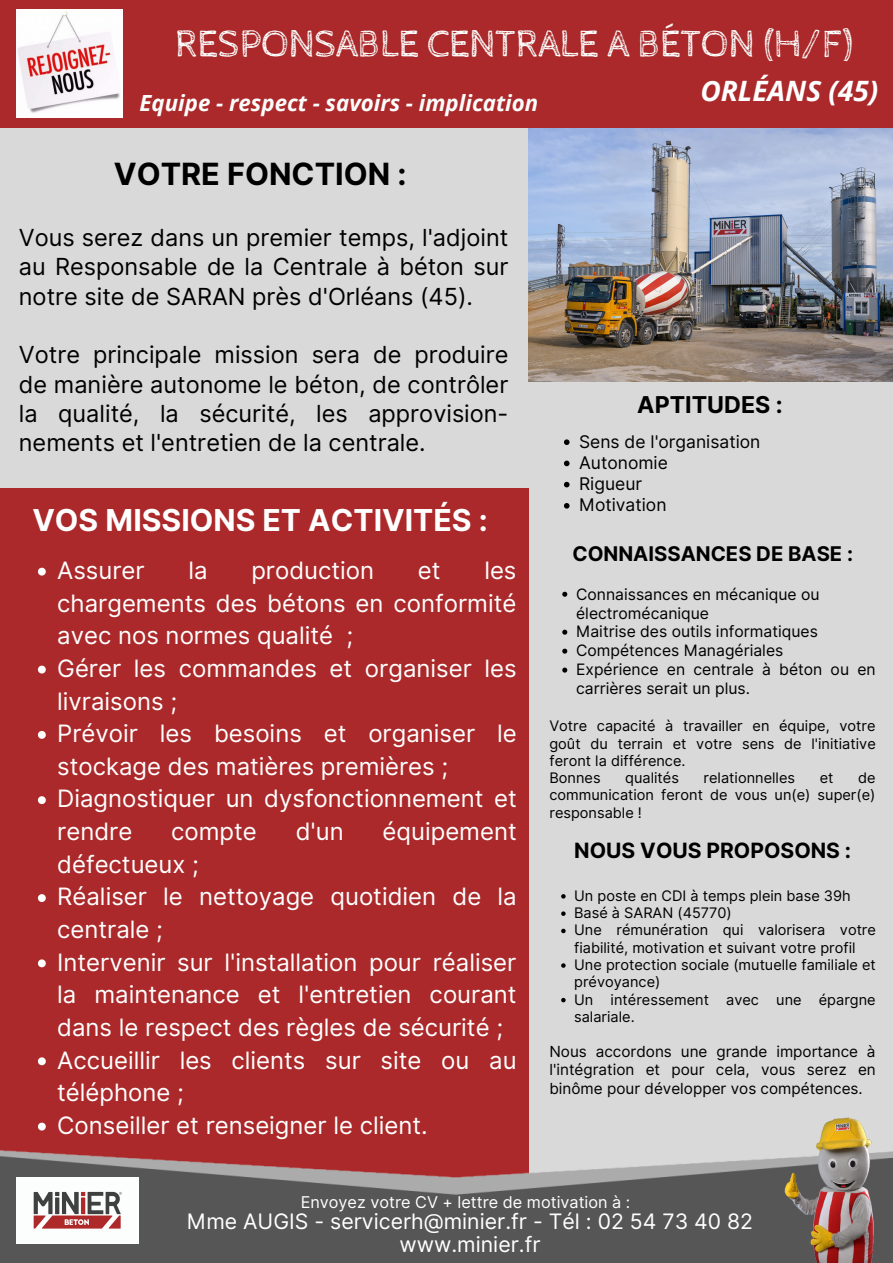
<style>
.page{position:relative;width:893px;height:1263px;background:#fff}
.page>*{position:absolute;margin:0;border:0;box-sizing:border-box;transform-origin:0 0}
.t1{font:38.62px "Cabin Sketch";color:#fbfdfc}
.t2{font:700 30.6px "Inter";color:#000}
.t3{font:700 30.22px "Inter";color:#fff}
.t4{font:italic 700 28.05px "Open Sans";color:#fff}
.t5{font:23.92px/32.6px "Inter";color:#fff}
.t6{font:23.48px/29.2px "Inter";color:#000;text-align:justify}
.t7{font:700 23.25px "Inter";color:#000}
.t8{font:italic 700 22.2px "Open Sans";color:#fbfdfc}
.t9{font:21.3px "Inter";color:#fff}
.t10{font:700 21.08px "Inter";color:#000}
.t11{font:700 20.25px "Inter";color:#000}
.t12{font:17.48px "Inter";color:#000}
.t13{font:16.2px "Inter";color:#fff}
.t14{font:15.67px/19px "Inter";color:#000}
.t15{font:15.3px/18.4px "Inter";color:#000;text-align:justify}
.t16{font:14.55px/17.3px "Inter";color:#000}
</style>
<div class="page">
<div style="left:0;top:0;width:893px;height:129px;background:#ab292a"></div>
<div style="left:527px;top:370px;width:366px;height:843px;background:#d9d9d9"></div>
<div style="left:0;top:477px;width:529px;height:700px;background:#ab292a"></div>
<img style="left:0;top:1126px;width:769px;height:137px">
<img style="left:769px;top:1117px;width:124px;height:146px">
<img style="left:17px;top:10px;width:105px;height:108px">
<div style="left:0;top:129px;width:530px;height:359px;background:#d9d9d9"></div>
<img style="left:17px;top:1177px;width:122px;height:66px">
<img style="left:529px;top:129px;width:364px;height:253px">
<svg style="left:564px;top:439px;width:5px;height:6px"></svg>
<svg style="left:564px;top:461px;width:5px;height:5px"></svg>
<svg style="left:564px;top:482px;width:5px;height:5px"></svg>
<svg style="left:564px;top:503px;width:5px;height:6px"></svg>
<svg style="left:562px;top:592px;width:5px;height:5px"></svg>
<svg style="left:562px;top:630px;width:5px;height:5px"></svg>
<svg style="left:562px;top:649px;width:5px;height:5px"></svg>
<svg style="left:562px;top:668px;width:5px;height:5px"></svg>
<svg style="left:561px;top:894px;width:4px;height:4px"></svg>
<svg style="left:561px;top:911px;width:4px;height:5px"></svg>
<svg style="left:561px;top:929px;width:4px;height:4px"></svg>
<svg style="left:561px;top:963px;width:4px;height:5px"></svg>
<svg style="left:561px;top:998px;width:4px;height:4px"></svg>
<svg style="left:38px;top:568px;width:8px;height:8px"></svg>
<svg style="left:38px;top:666px;width:8px;height:7px"></svg>
<svg style="left:38px;top:731px;width:8px;height:8px"></svg>
<svg style="left:38px;top:796px;width:8px;height:8px"></svg>
<svg style="left:38px;top:894px;width:8px;height:8px"></svg>
<svg style="left:38px;top:959px;width:8px;height:8px"></svg>
<svg style="left:38px;top:1057px;width:8px;height:8px"></svg>
<svg style="left:38px;top:1122px;width:8px;height:8px"></svg>
<p class="t1" style="left:175px;top:22px;width:678px">RESPONSABLE CENTRALE A BÉTON (H/F)</p>
<p class="t8" style="left:140px;top:87px;width:400px">Equipe - respect - savoirs - implication</p>
<p class="t4" style="left:700px;top:71px;width:180px">ORLÉANS (45)</p>
<p class="t2" style="left:114px;top:156px;width:294px">VOTRE FONCTION :</p>
<p class="t6" style="left:19px;top:223px;width:491px">Vous serez dans un premier temps, l'adjoint au Responsable de la Centrale à béton sur notre site de SARAN près d'Orléans (45).</p>
<p class="t6" style="left:19px;top:340px;width:491px">Votre principale mission sera de produire de manière autonome le béton, de contrôler la qualité, la sécurité, les approvision&shy;nements et l'entretien de la centrale.</p>
<p class="t3" style="left:32px;top:502px;width:457px">VOS MISSIONS ET ACTIVITÉS :</p>
<p class="t5" style="left:57px;top:554px;width:89px">Assurer</p>
<p class="t5" style="left:188px;top:554px;width:21px">la</p>
<p class="t5" style="left:251px;top:554px;width:124px">production</p>
<p class="t5" style="left:418px;top:554px;width:24px">et</p>
<p class="t5" style="left:57px;top:554px;width:461px;text-align:justify;text-indent:427px">les chargements des bétons en conformité avec nos normes qualité ;</p>
<p class="t5" style="left:57px;top:652px;width:461px">Gérer les commandes et organiser les livraisons ;</p>
<p class="t5" style="left:57px;top:717px;width:461px">Prévoir les besoins et organiser le stockage des matières premières ;</p>
<p class="t5" style="left:57px;top:782px;width:461px">Diagnostiquer un dysfonctionnement et rendre</p>
<p class="t5" style="left:171px;top:815px;width:87px">compte</p>
<p class="t5" style="left:296px;top:815px;width:50px">d'un</p>
<p class="t5" style="left:382px;top:815px;width:136px">équipement</p>
<p class="t5" style="left:57px;top:848px;width:143px">défectueux ;</p>
<p class="t5" style="left:57px;top:880px;width:461px">Réaliser le nettoyage quotidien de la centrale ;</p>
<p class="t5" style="left:57px;top:946px;width:461px;text-align:justify">Intervenir sur l'installation pour réaliser la maintenance et l'entretien courant dans le respect des règles de sécurité ;</p>
<p class="t5" style="left:57px;top:1043px;width:461px">Accueillir les clients sur site ou au téléphone ;</p>
<p class="t5" style="left:57px;top:1109px;width:372px">Conseiller et renseigner le client.</p>
<p class="t7" style="left:637px;top:391px;width:147px">APTITUDES :</p>
<p class="t12" style="left:579px;top:431px;width:183px">Sens de l'organisation</p>
<p class="t12" style="left:579px;top:452px;width:90px">Autonomie</p>
<p class="t12" style="left:579px;top:473px;width:65px">Rigueur</p>
<p class="t12" style="left:579px;top:495px;width:89px">Motivation</p>
<p class="t11" style="left:572px;top:541px;width:282px">CONNAISSANCES DE BASE :</p>
<p class="t14" style="left:576px;top:584px;width:245px">Connaissances en mécanique ou électromécanique</p>
<p class="t14" style="left:576px;top:622px;width:243px">Maitrise des outils informatiques</p>
<p class="t14" style="left:576px;top:641px;width:209px">Compétences Managériales</p>
<p class="t14" style="left:576px;top:660px;width:301px">Expérience en centrale à béton ou en carrières serait un plus.</p>
<p class="t16" style="left:549px;top:717px;width:328px;text-align:justify">Votre capacité à travailler en équipe, votre goût du terrain et votre sens de l'initiative feront la différence.</p>
<p class="t16" style="left:549px;top:769px;width:53px">Bonnes</p>
<p class="t16" style="left:625px;top:769px;width:55px">qualités</p>
<p class="t16" style="left:703px;top:769px;width:93px">relationnelles</p>
<p class="t16" style="left:819px;top:769px;width:15px">et</p>
<p class="t16" style="left:549px;top:769px;width:327px;text-align:justify;text-indent:308px">de communication feront de vous un(e) super(e) responsable !</p>
<p class="t10" style="left:574px;top:838px;width:278px">NOUS VOUS PROPOSONS :</p>
<p class="t16" style="left:574px;top:887px;width:278px">Un poste en CDI à temps plein base 39h</p>
<p class="t16" style="left:574px;top:904px;width:159px">Basé à SARAN (45770)</p>
<p class="t16" style="left:574px;top:921px;width:303px">Une rémunération qui valorisera votre fiabilité, motivation et suivant votre profil</p>
<p class="t16" style="left:574px;top:956px;width:303px">Une protection sociale (mutuelle familiale et prévoyance)</p>
<p class="t16" style="left:574px;top:991px;width:303px">Un intéressement avec une épargne salariale.</p>
<p class="t15" style="left:549px;top:1042px;width:328px">Nous accordons une grande importance à l'intégration et pour cela, vous serez en binôme pour développer vos compétences.</p>
<p class="t13" style="left:301px;top:1192px;width:331px">Envoyez votre CV + lettre de motivation à :</p>
<p class="t9" style="left:187px;top:1208px;width:568px">Mme AUGIS - servicerh@minier.fr - Tél : 02 54 73 40 82</p>
<p class="t9" style="left:399px;top:1231px;width:143px">www.minier.fr</p>
</div>
